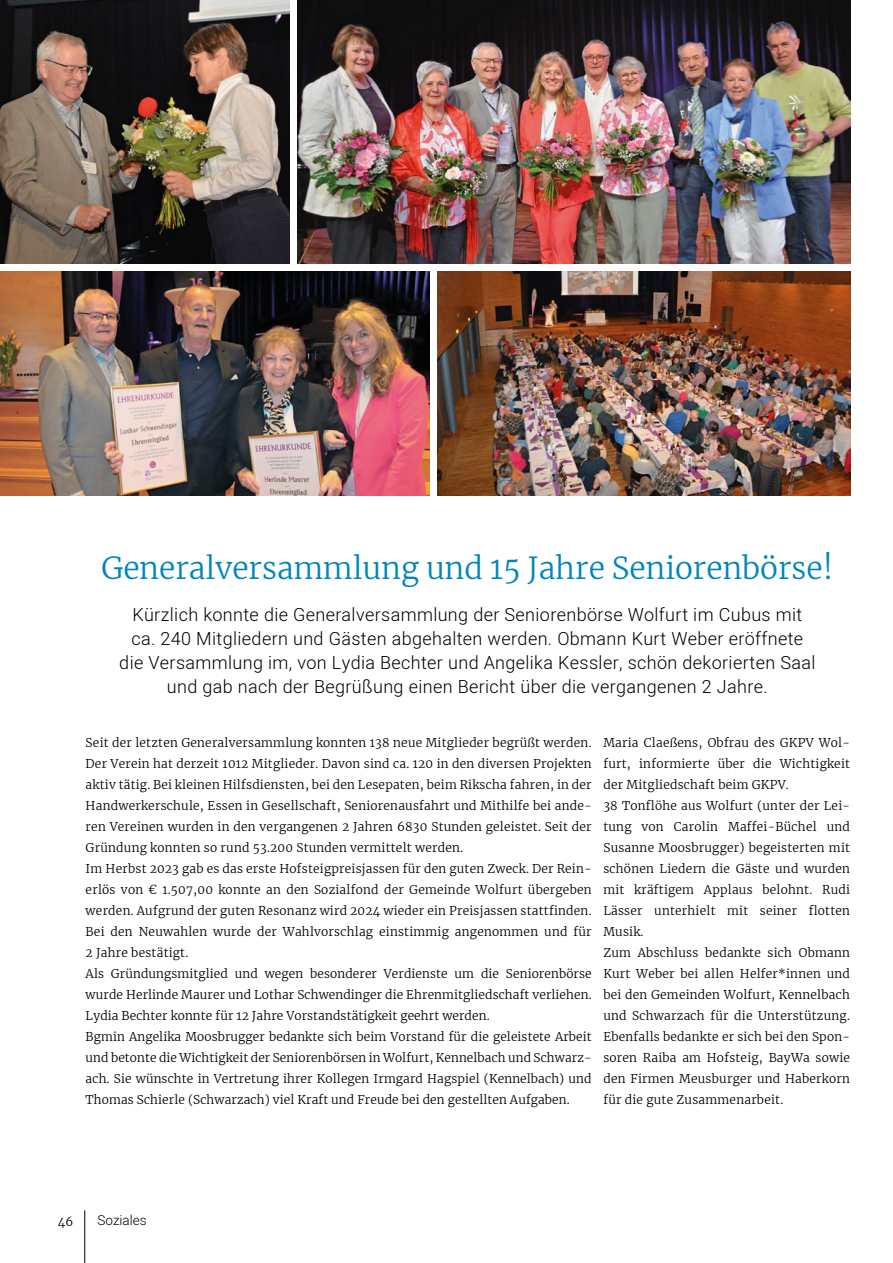
<style>
.page{position:relative;width:893px;height:1263px;background:#fff}
.page>*{position:absolute;margin:0;border:0;box-sizing:border-box;transform-origin:0 0}
.t1{font:300 30px "Merriweather";color:#0085bd}
.t2{font:300 18px/24px "Heebo";letter-spacing:.02em;color:#000;text-align:center}
.t3{font:300 13.5px "Heebo";color:#000}
.t4{font:300 12px/21px "Merriweather";letter-spacing:.02em;color:#000}
</style>
<div class="page">
<img style="left:0;top:272px;width:429px;height:223px">
<img style="left:438px;top:272px;width:412px;height:223px">
<img style="left:0;top:0;width:289px;height:263px">
<img style="left:298px;top:0;width:552px;height:263px">
<hr style="left:84px;top:1210px;width:1px;height:53px;background:#000">
<h1 class="t1" style="left:101px;top:547px;width:734px">Generalversammlung und 15 Jahre Seniorenbörse!</h1>
<p class="t2" style="left:119px;top:602px;width:698px">Kürzlich konnte die Generalversammlung der Seniorenbörse Wolfurt im Cubus mit ca. 240 Mitgliedern und Gästen abgehalten werden. Obmann Kurt Weber eröffnete die Versammlung im, von Lydia Bechter und Angelika Kessler, schön dekorierten Saal und gab nach der Begrüßung einen Bericht über die vergangenen 2 Jahre.</p>
<p class="t4" style="left:86px;top:732px;width:507px">Seit der letzten Generalversammlung konnten 138 neue Mitglieder begrüßt werden.<br>Der Verein hat derzeit 1012 Mitglieder. Davon sind ca. 120 in den diversen Projekten aktiv tätig. Bei kleinen Hilfsdiensten, bei den Lesepaten, beim Rikscha fahren, in der Handwerkerschule, Essen in Gesellschaft, Seniorenausfahrt und Mithilfe bei ande&shy;ren Vereinen wurden in den vergangenen 2 Jahren 6830 Stunden geleistet. Seit der Gründung konnten so rund 53.200 Stunden vermittelt werden.<br>Im Herbst 2023 gab es das erste Hofsteigpreisjassen für den guten Zweck. Der Rein&shy;erlös von € 1.507,00 konnte an den Sozialfond der Gemeinde Wolfurt übergeben werden. Aufgrund der guten Resonanz wird 2024 wieder ein Preisjassen stattfinden.<br>Bei den Neuwahlen wurde der Wahlvorschlag einstimmig angenommen und für 2 Jahre bestätigt.<br>Als Gründungsmitglied und wegen besonderer Verdienste um die Seniorenbörse wurde Herlinde Maurer und Lothar Schwendinger die Ehrenmitgliedschaft verliehen.<br>Lydia Bechter konnte für 12 Jahre Vorstandstätigkeit geehrt werden.<br>Bgmin Angelika Moosbrugger bedankte sich beim Vorstand für die geleistete Arbeit und betonte die Wichtigkeit der Seniorenbörsen in Wolfurt, Kennelbach und Schwarz&shy;ach. Sie wünschte in Vertretung ihrer Kollegen Irmgard Hagspiel (Kennelbach) und Thomas Schierle (Schwarzach) viel Kraft und Freude bei den gestellten Aufgaben.</p>
<p class="t4" style="left:603px;top:732px;width:248px">Maria Claeßens, Obfrau des GKPV Wol&shy;furt, informierte über die Wichtigkeit der Mitgliedschaft beim GKPV.<br>38 Tonflöhe aus Wolfurt (unter der Lei&shy;tung von Carolin Maffei-Büchel und Susanne Moosbrugger) begeisterten mit schönen Liedern die Gäste und wurden mit kräftigem Applaus belohnt. Rudi Lässer unterhielt mit seiner flotten Musik.<br>Zum Abschluss bedankte sich Obmann Kurt Weber bei allen Helfer*innen und bei den Gemeinden Wolfurt, Kennelbach und Schwarzach für die Unterstützung.<br>Ebenfalls bedankte er sich bei den Spon&shy;soren Raiba am Hofsteig, BayWa sowie den Firmen Meusburger und Haberkorn für die gute Zusammenarbeit.</p>
<p class="t4" style="left:58px;top:1210px;width:17px">46</p>
<p class="t3" style="left:98px;top:1211px;width:51px">Soziales</p>
</div>
